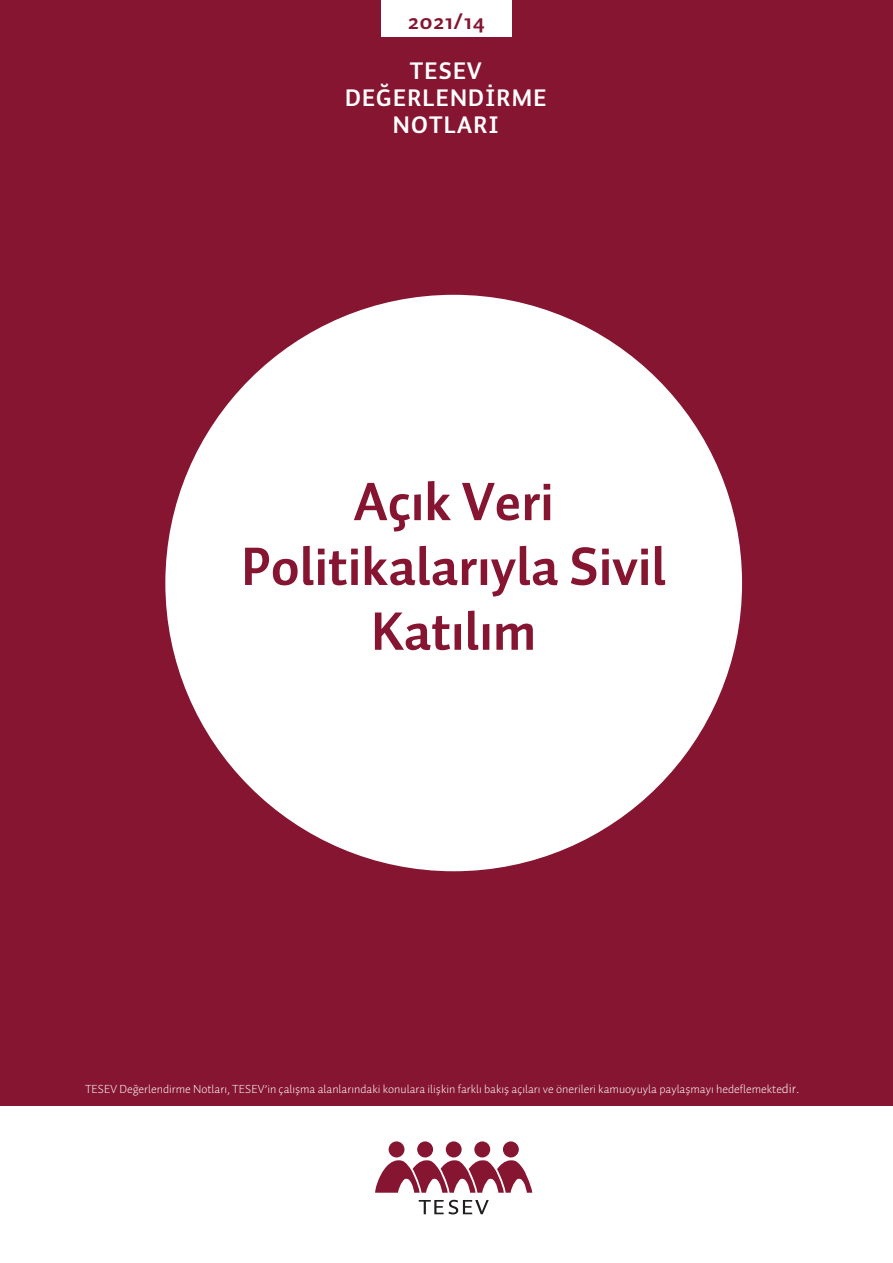
<style>
.page{position:relative;width:893px;height:1263px;background:#fff}
.page>*{position:absolute;margin:0;border:0;box-sizing:border-box;transform-origin:0 0}
.t1{font:700 54px/64.8px "Auto 2 TR";color:#861531;text-align:center}
.t2{font:700 24px/27px "Auto 2 TR";letter-spacing:.05em;color:#fff;text-align:center}
.t3{font:700 22.65px "Auto 2 TR";letter-spacing:.05em;color:#861531}
.t4{font:300 12px "Auto 2 TR";color:#fff}
.s1{font-size:13.5px}
</style>
<div class="page">
<div style="left:0;top:0;width:893px;height:1106px;background:#861531"></div>
<div style="left:381px;top:0;width:131px;height:36px;background:#fff"></div>
<div style="left:161px;top:290px;width:586px;height:586px;background:#fff;border-radius:50%"></div>
<svg style="left:375px;top:1141px;width:157px;height:52px"></svg>
<svg style="left:419px;top:1200px;width:70px;height:14px"></svg>
<p class="t3" style="left:408px;top:6px;width:78px">2021/14</p>
<p class="t2" style="left:410px;top:58px;width:73px">TESEV</p>
<p class="t2" style="left:345px;top:85px;width:203px">DEĞERLENDİRME<br>NOTLARI</p>
<p class="t1" style="left:241px;top:471px;width:426px">Açık Veri<br>Politikalarıyla Sivil<br>Katılım</p>
<p class="t4" style="left:85px;top:1081px;width:716px">TESEV Değerlendirme Notları, TESEV’in çalışma alanlarındaki konulara ilişkin farklı bakış açıları ve önerileri kamuoyuyla paylaşmayı hedeflemekte<span class="s1">dir.</span></p>
</div>
